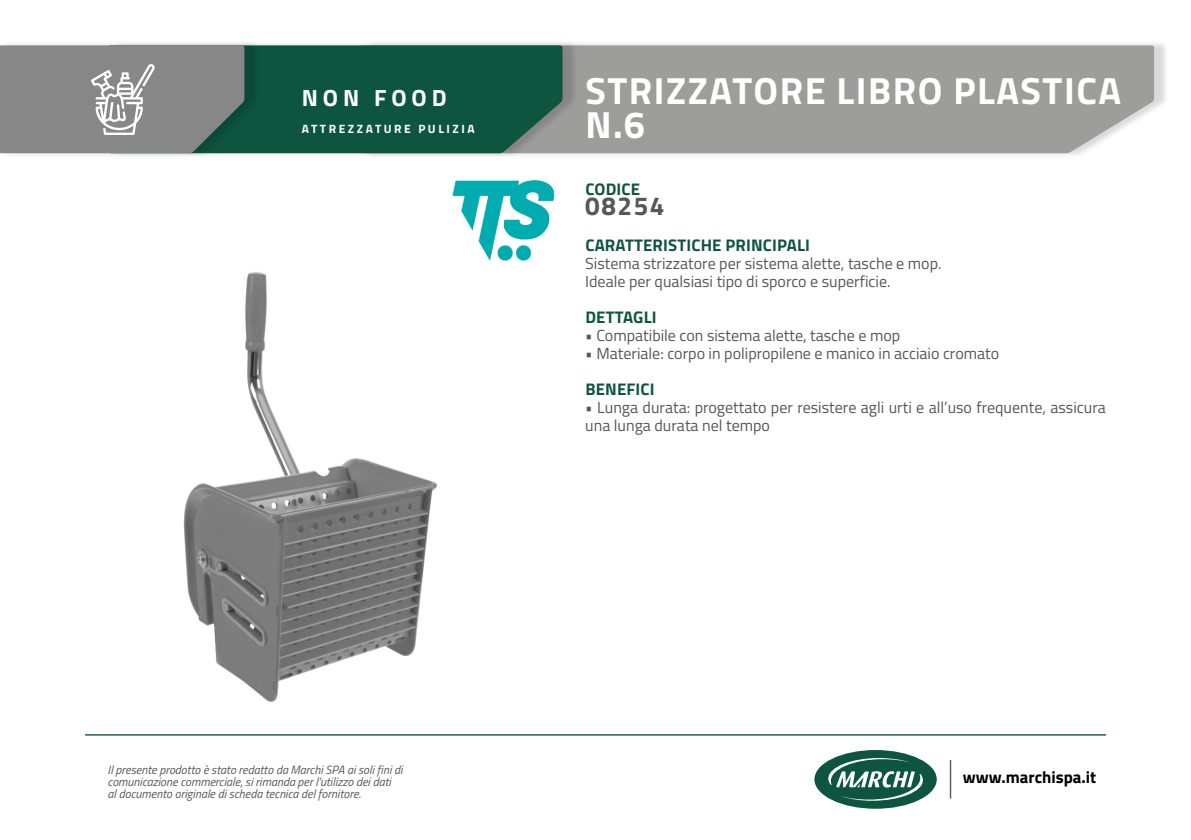
<style>
.page{position:relative;width:1191px;height:840px;background:#fff}
.page>*{position:absolute;margin:0;border:0;box-sizing:border-box;transform-origin:0 0}
.t1{font:700 37.8px/34.2px "Titillium Web";letter-spacing:.04em;color:#fff}
.t2{font:700 26px "Titillium Web";letter-spacing:.06em;color:#575756}
.t3{font:700 23.4px "Titillium Web";letter-spacing:.21em;color:#fff}
.t4{font:700 16.8px "Titillium Web";letter-spacing:.01em;color:#0e5540}
.t5{font:700 16.8px "Titillium Web";color:#000}
.t6{font:16px/18px "Titillium Web";color:#575756}
.t7{font:italic 12px/12px "Titillium Web";color:#575756}
.t8{font:700 12px "Titillium Web";letter-spacing:.21em;color:#fff}
</style>
<div class="page">
<img style="left:183px;top:272px;width:255px;height:430px">
<div style="left:365px;top:40px;width:804px;height:119px;background:#000;opacity:.15"></div>
<div style="left:578px;top:45px;width:576px;height:108px;background:#9d9d9c"></div>
<div style="left:113px;top:40px;width:465px;height:119px;background:#000;opacity:.15"></div>
<div style="left:260px;top:45px;width:302px;height:108px;background:#0e5540"></div>
<div style="left:0;top:40px;width:260px;height:119px;background:#000;opacity:.15"></div>
<svg style="left:0;top:45px;width:244px;height:108px;background:#868a89"></svg>
<img style="left:452px;top:180px;width:103px;height:81px">
<hr style="left:949px;top:759px;width:2px;height:39px;background:#575756">
<div style="left:814px;top:749px;width:122px;height:59px;background:#0e5540;border-radius:50%"></div>
<svg style="left:828px;top:757px;width:95px;height:43px"></svg>
<hr style="left:85px;top:733px;width:1021px;height:2px;background:#0e5540">
<p class="t3" style="left:302px;top:80px;width:146px">NON FOOD</p>
<p class="t8" style="left:302px;top:120px;width:174px">ATTREZZATURE PULIZIA</p>
<p class="t1" style="left:585px;top:71px;width:537px">STRIZZATORE LIBRO PLASTICA<br>N.6</p>
<p class="t4" style="left:585px;top:176px;width:56px">CODICE</p>
<p class="t2" style="left:585px;top:186px;width:81px">08254</p>
<p class="t4" style="left:585px;top:232px;width:226px">CARATTERISTICHE PRINCIPALI</p>
<p class="t6" style="left:585px;top:253px;width:358px">Sistema strizzatore per sistema alette, tasche e mop.</p>
<p class="t6" style="left:585px;top:271px;width:307px">Ideale per qualsiasi tipo di sporco e superficie.</p>
<p class="t4" style="left:585px;top:304px;width:73px">DETTAGLI</p>
<p class="t6" style="left:585px;top:325px;width:316px">• Compatibile con sistema alette, tasche e mop</p>
<p class="t6" style="left:585px;top:343px;width:415px">• Materiale: corpo in polipropilene e manico in acciaio cromato</p>
<p class="t4" style="left:585px;top:376px;width:71px">BENEFICI</p>
<p class="t6" style="left:585px;top:397px;width:522px">• Lunga durata: progettato per resistere agli urti e all’uso frequente, assicura una lunga durata nel tempo</p>
<p class="t7" style="left:108px;top:762px;width:296px">Il presente prodotto è stato redatto da Marchi SPA ai soli fini di comunicazione commerciale, si rimanda per l'utilizzo dei dati<br>al documento originale di scheda tecnica del fornitore.</p>
<p class="t5" style="left:963px;top:764px;width:135px">www.marchispa.it</p>
</div>
